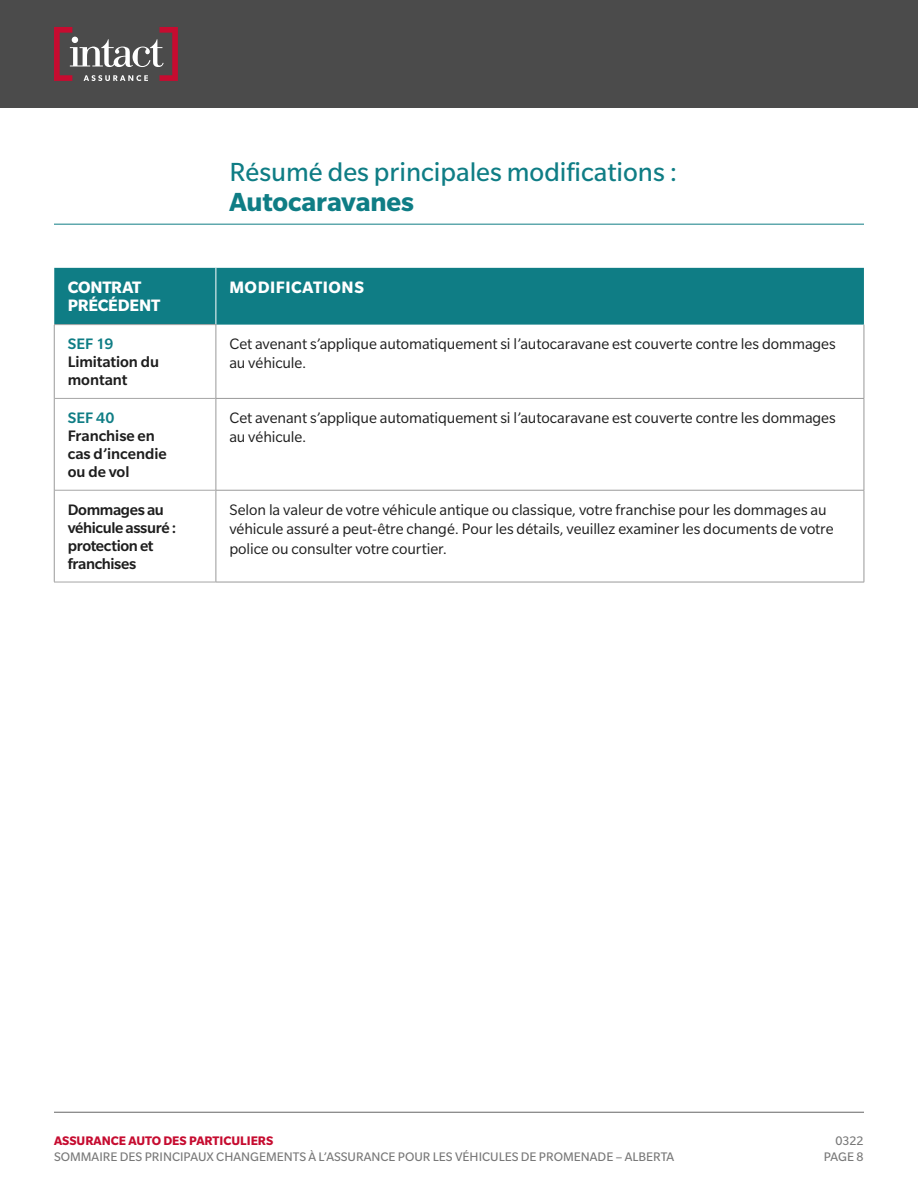
<style>
.page{position:relative;width:918px;height:1188px;background:#fff}
.page>*{position:absolute;margin:0;border:0;box-sizing:border-box;transform-origin:0 0}
.t1{font:28.5px "Slate Std";color:#0f7d85}
.t2{font:700 28.5px "Slate Std";letter-spacing:-.005em;color:#0f7d85}
.t3{font:700 18px/18px "Slate Std";letter-spacing:-.005em;color:#fff}
.t4{font:700 18px "Slate Std";letter-spacing:.03em;color:#fff}
.t5{font:16.5px/19.5px "Slate Std";letter-spacing:-.005em;color:#1e1e1e}
.t6{font:500 16.5px/18px "Slate Std";letter-spacing:-.015em;color:#1e1e1e}
.t7{font:500 16.5px "Slate Std";letter-spacing:.005em;color:#0f7d85}
.t8{font:13.5px/16.2px "Slate Std";color:#787878;text-align:right}
.t9{font:700 13.5px "Slate Std";color:#c60c30}
</style>
<div class="page">
<div style="left:0;top:0;width:918px;height:108px;background:#4b4b4b"></div>
<hr style="left:54px;top:1112px;width:810px;height:1px;background:#666">
<svg style="left:54px;top:27px;width:124px;height:54px"></svg>
<hr style="left:54px;top:224px;width:162px;height:1px;background:#0f7d85">
<hr style="left:216px;top:224px;width:648px;height:1px;background:#0f7d85">
<div style="left:54px;top:268px;width:810px;height:57px;background:#0f7d85"></div>
<hr style="left:216px;top:268px;width:1px;height:56px;background:#fff">
<hr style="left:54px;top:324px;width:162px;height:1px;background:#a5a5a5">
<hr style="left:55px;top:398px;width:161px;height:1px;background:#a5a5a5">
<hr style="left:55px;top:490px;width:161px;height:1px;background:#a5a5a5">
<hr style="left:54px;top:582px;width:162px;height:1px;background:#a5a5a5">
<hr style="left:54px;top:325px;width:1px;height:73px;background:#999">
<hr style="left:216px;top:325px;width:1px;height:73px;background:#999">
<hr style="left:864px;top:325px;width:1px;height:73px;background:#999">
<hr style="left:54px;top:398px;width:1px;height:92px;background:#999">
<hr style="left:216px;top:398px;width:648px;height:1px;background:#999">
<hr style="left:216px;top:399px;width:1px;height:91px;background:#999">
<hr style="left:864px;top:399px;width:1px;height:91px;background:#999">
<hr style="left:54px;top:490px;width:1px;height:92px;background:#999">
<hr style="left:216px;top:490px;width:648px;height:1px;background:#999">
<hr style="left:216px;top:490px;width:1px;height:92px;background:#999">
<hr style="left:864px;top:490px;width:1px;height:92px;background:#999">
<hr style="left:216px;top:582px;width:648px;height:1px;background:#999">
<h1 class="t1" style="left:230px;top:157px;width:449px">Résumé des principales modifications :</h1>
<h1 class="t2" style="left:230px;top:186px;width:186px">Autocaravanes</h1>
<p class="t3" style="left:68px;top:278px;width:94px">CONTRAT<br>PRÉCÉDENT</p>
<p class="t4" style="left:229px;top:278px;width:136px">MODIFICATIONS</p>
<p class="t7" style="left:68px;top:335px;width:47px">SEF 19</p>
<p class="t6" style="left:68px;top:353px;width:93px">Limitation du montant</p>
<p class="t5" style="left:229px;top:334px;width:608px">Cet avenant s’applique automatiquement si l’autocaravane est couverte contre les dommages au véhicule.</p>
<p class="t7" style="left:68px;top:409px;width:48px">SEF 40</p>
<p class="t6" style="left:68px;top:426px;width:100px">Franchise en cas d’incendie ou de vol</p>
<p class="t5" style="left:229px;top:408px;width:608px">Cet avenant s’applique automatiquement si l’autocaravane est couverte contre les dommages au véhicule.</p>
<p class="t6" style="left:68px;top:500px;width:110px">Dommages au véhicule assuré : protection et franchises</p>
<p class="t5" style="left:229px;top:499px;width:606px">Selon la valeur de votre véhicule antique ou classique, votre franchise pour les dommages au véhicule assuré a peut-être changé. Pour les détails, veuillez examiner les documents de votre police ou consulter votre courtier.</p>
<p class="t9" style="left:54px;top:1133px;width:221px">ASSURANCE AUTO DES PARTICULIERS</p>
<p class="t8" style="left:54px;top:1149px;width:622px">SOMMAIRE DES PRINCIPAUX CHANGEMENTS À L’ASSURANCE POUR LES VÉHICULES DE PROMENADE – ALBERTA</p>
<p class="t8" style="left:824px;top:1132px;width:41px">0322<br>PAGE 8</p>
</div>
